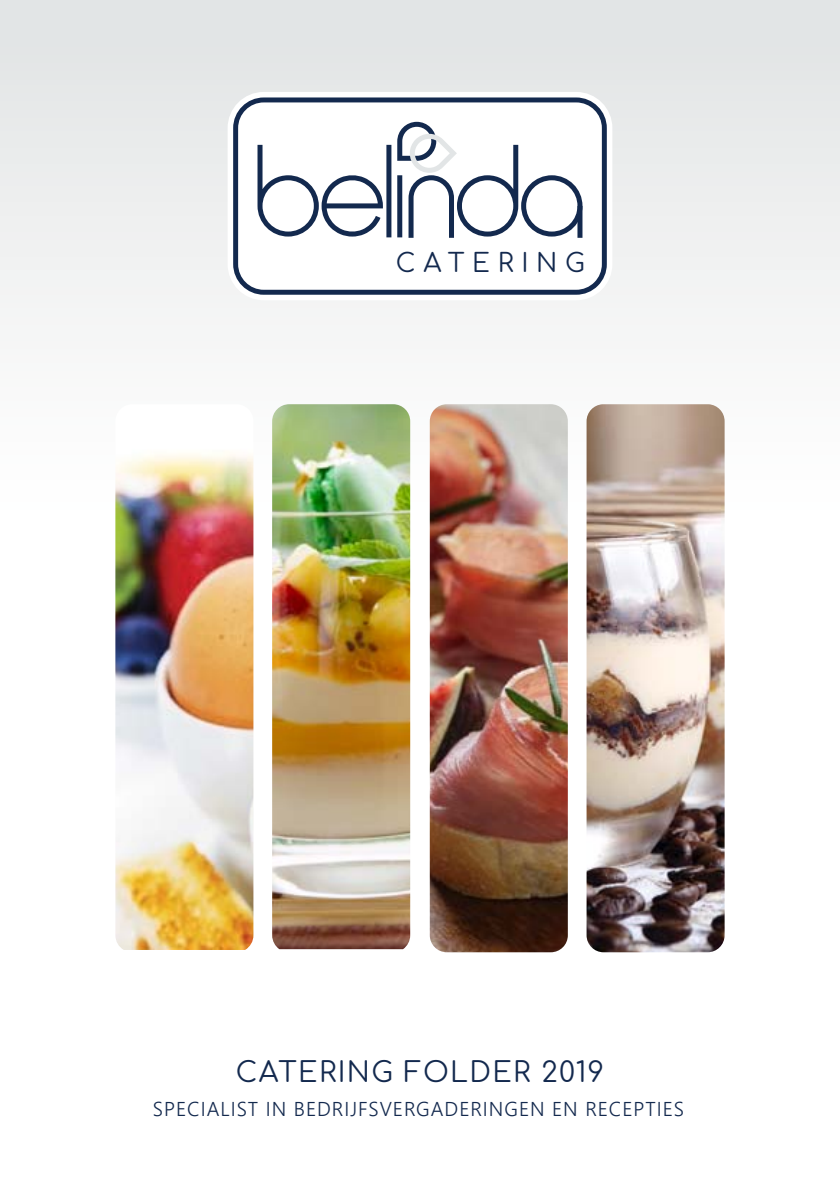
<style>
.page{position:relative;width:840px;height:1191px;background:#fff}
.page>*{position:absolute;margin:0;border:0;box-sizing:border-box;transform-origin:0 0}
.t1{font:28px "Comfortaa";letter-spacing:.05em;color:#13294e}
.t2{font:25.8px "Comfortaa";letter-spacing:.3em;color:#13294e}
.t3{font:300 20px "Segoe UI";letter-spacing:.05em;color:#13294e}
</style>
<div class="page">
<div style="left:0;top:0;width:839px;height:678px;background:linear-gradient(to bottom,#e3e5e6,#fff)"></div>
<div style="left:227px;top:92px;width:385px;height:208px;background:#fff;border-radius:36px"></div>
<svg style="left:233px;top:97px;width:373px;height:198px"></svg>
<img style="left:586px;top:404px;width:138px;height:548px">
<img style="left:429px;top:404px;width:138px;height:548px">
<img style="left:272px;top:404px;width:138px;height:545px">
<img style="left:115px;top:404px;width:138px;height:546px">
<p class="t2" style="left:395px;top:239px;width:190px">CATERING</p>
<h1 class="t1" style="left:236px;top:1047px;width:369px">CATERING FOLDER 2019</h1>
<p class="t3" style="left:153px;top:1093px;width:532px">SPECIALIST IN BEDRIJFSVERGADERINGEN EN RECEPTIES</p>
</div>
